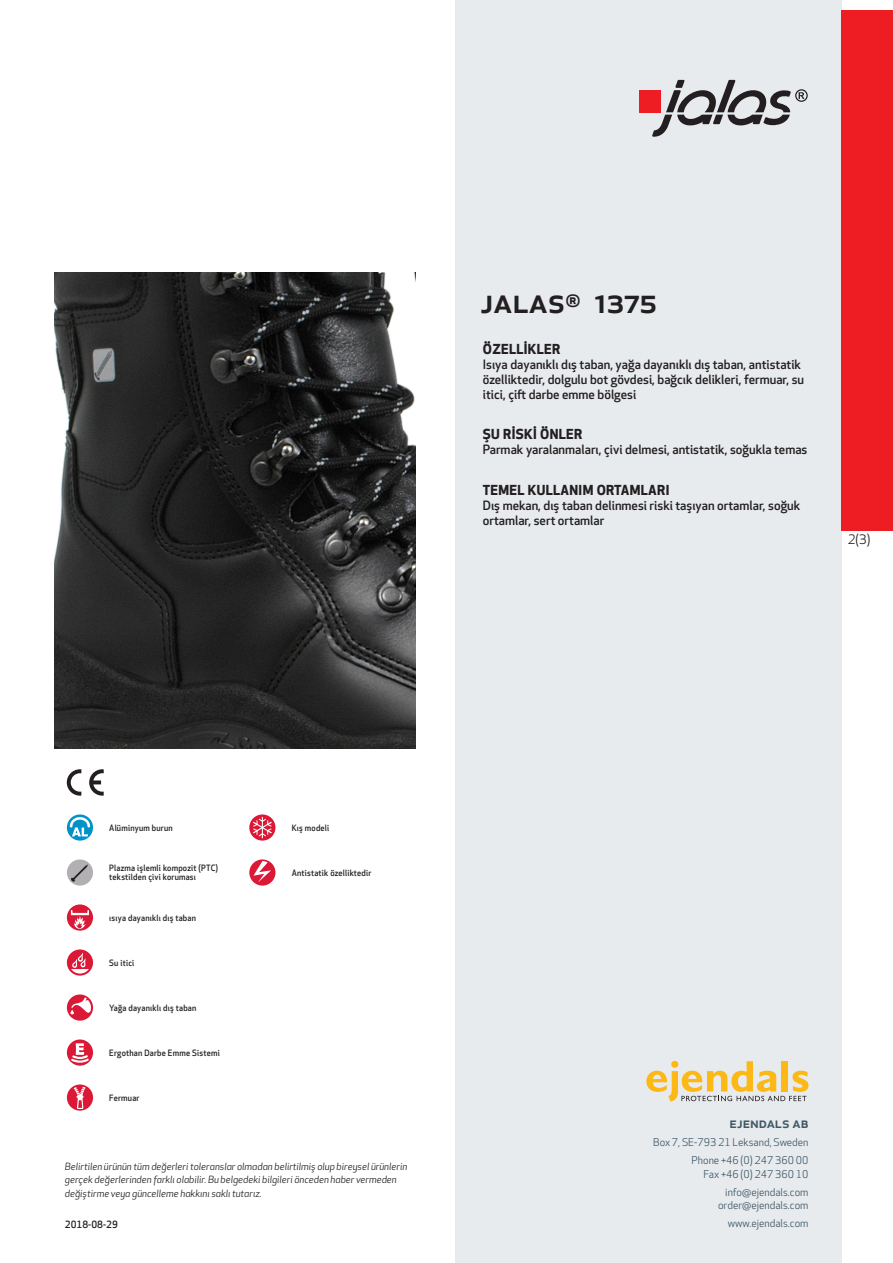
<style>
.page{position:relative;width:893px;height:1263px;background:#fff}
.page>*{position:absolute;margin:0;border:0;box-sizing:border-box;transform-origin:0 0}
.prodname{font:500 34.5px "Apex New";color:#231f20}
.t1{font:500 15px "Apex New";color:#405968}
.Funktion_body{font:700 13.5px "Apex New";letter-spacing:.025em;color:#231f20}
.t2{font:12.75px "Apex New";color:#231f20}
.Funktion_body-2{font:500 12.6px/15px "Apex New";color:#231f20}
.t3{font:10.5px/18px "Apex New";color:#405968;text-align:right}
.t4{font:italic 9.75px/13.5px "Apex New";color:#231f20}
.Sidfot_datum{font:500 9.75px "Apex New";color:#231f20}
.Artikel{font:500 8.55px/9px "Apex New";letter-spacing:.025em;color:#231f20;scale:.95 1}
</style>
<div class="page">
<div style="left:455px;top:0;width:387px;height:1263px;background:#e8ebee"></div>
<svg style="left:646px;top:1061px;width:162px;height:40px"></svg>
<div style="left:842px;top:11px;width:51px;height:520px;background:#ee1d23"></div>
<div style="left:639px;top:90px;width:22px;height:22px;background:#ee1d23"></div>
<svg style="left:652px;top:80px;width:156px;height:57px"></svg>
<svg style="left:67px;top:814px;width:26px;height:27px"></svg>
<svg style="left:70px;top:817px;width:20px;height:19px"></svg>
<div style="left:67px;top:859px;width:26px;height:27px;background:#b3b0b3;border-radius:50%"></div>
<svg style="left:71px;top:864px;width:17px;height:18px"></svg>
<svg style="left:67px;top:904px;width:26px;height:27px"></svg>
<svg style="left:71px;top:910px;width:18px;height:19px"></svg>
<svg style="left:67px;top:949px;width:26px;height:27px"></svg>
<svg style="left:71px;top:953px;width:18px;height:20px"></svg>
<svg style="left:67px;top:994px;width:26px;height:27px"></svg>
<svg style="left:70px;top:997px;width:21px;height:17px"></svg>
<svg style="left:67px;top:1039px;width:26px;height:27px"></svg>
<svg style="left:69px;top:1043px;width:22px;height:21px"></svg>
<div style="left:67px;top:1084px;width:26px;height:27px;background:#db1836;border-radius:50%"></div>
<svg style="left:74px;top:1087px;width:12px;height:22px"></svg>
<svg style="left:249px;top:814px;width:26px;height:27px"></svg>
<svg style="left:253px;top:817px;width:19px;height:21px"></svg>
<svg style="left:249px;top:859px;width:26px;height:27px"></svg>
<svg style="left:254px;top:861px;width:17px;height:21px"></svg>
<svg style="left:89px;top:769px;width:15px;height:27px"></svg>
<svg style="left:67px;top:769px;width:14px;height:27px"></svg>
<img style="left:54px;top:272px;width:361px;height:476px">
<p class="prodname" style="left:480px;top:277px;width:178px">JALAS<sup>®</sup> 1375</p>
<p class="Funktion_body" style="left:483px;top:339px;width:79px">ÖZELLİKLER</p>
<p class="Funktion_body-2" style="left:483px;top:356px;width:323px">Isıya dayanıklı dış taban, yağa dayanıklı dış taban, antistatik özelliktedir, dolgulu bot gövdesi, bağcık delikleri, fermuar, su itici, çift darbe emme bölgesi</p>
<p class="Funktion_body" style="left:483px;top:425px;width:101px">ŞU RİSKİ ÖNLER</p>
<p class="Funktion_body-2" style="left:483px;top:442px;width:326px">Parmak yaralanmaları, çivi delmesi, antistatik, soğukla temas</p>
<p class="Funktion_body" style="left:483px;top:480px;width:188px">TEMEL KULLANIM ORTAMLARI</p>
<p class="Funktion_body-2" style="left:483px;top:498px;width:319px">Dış mekan, dış taban delinmesi riski taşıyan ortamlar, soğuk ortamlar, sert ortamlar</p>
<p class="t2" style="left:848px;top:531px;width:24px">2(3)</p>
<p class="Artikel" style="left:109px;top:823px;width:68px">Alüminyum burun</p>
<p class="Artikel" style="left:109px;top:864px;width:116px">Plazma işlemli kompozit (PTC) tekstilden çivi koruması</p>
<p class="Artikel" style="left:109px;top:913px;width:93px">ısıya dayanıklı dış taban</p>
<p class="Artikel" style="left:109px;top:958px;width:28px">Su itici</p>
<p class="Artikel" style="left:109px;top:1003px;width:93px">Yağa dayanıklı dış taban</p>
<p class="Artikel" style="left:109px;top:1048px;width:118px">Ergothan Darbe Emme Sistemi</p>
<p class="Artikel" style="left:109px;top:1093px;width:33px">Fermuar</p>
<p class="Artikel" style="left:292px;top:823px;width:41px">Kış modeli</p>
<p class="Artikel" style="left:292px;top:868px;width:85px">Antistatik özelliktedir</p>
<p class="t4" style="left:65px;top:1159px;width:344px">Belirtilen ürünün tüm değerleri toleranslar olmadan belirtilmiş olup bireysel ürünlerin gerçek değerlerinden farklı olabilir. Bu belgedeki bilgileri önceden haber vermeden değiştirme veya güncelleme hakkını saklı tutarız.</p>
<p class="Sidfot_datum" style="left:65px;top:1218px;width:54px">2018-08-29</p>
<p class="t1" style="left:729px;top:1113px;width:80px">ejendals ab</p>
<p class="t3" style="left:653px;top:1133px;width:157px">Box 7, SE-793 21 Leksand, Sweden<br>Phone +46 (0) 247 360 00</p>
<p class="t3" style="left:703px;top:1165px;width:107px">Fax +46 (0) 247 360 10 info@ejendals.com</p>
<p class="t3" style="left:718px;top:1196px;width:92px">order@ejendals.com</p>
<p class="t3" style="left:728px;top:1215px;width:82px">www.ejendals.com</p>
</div>
